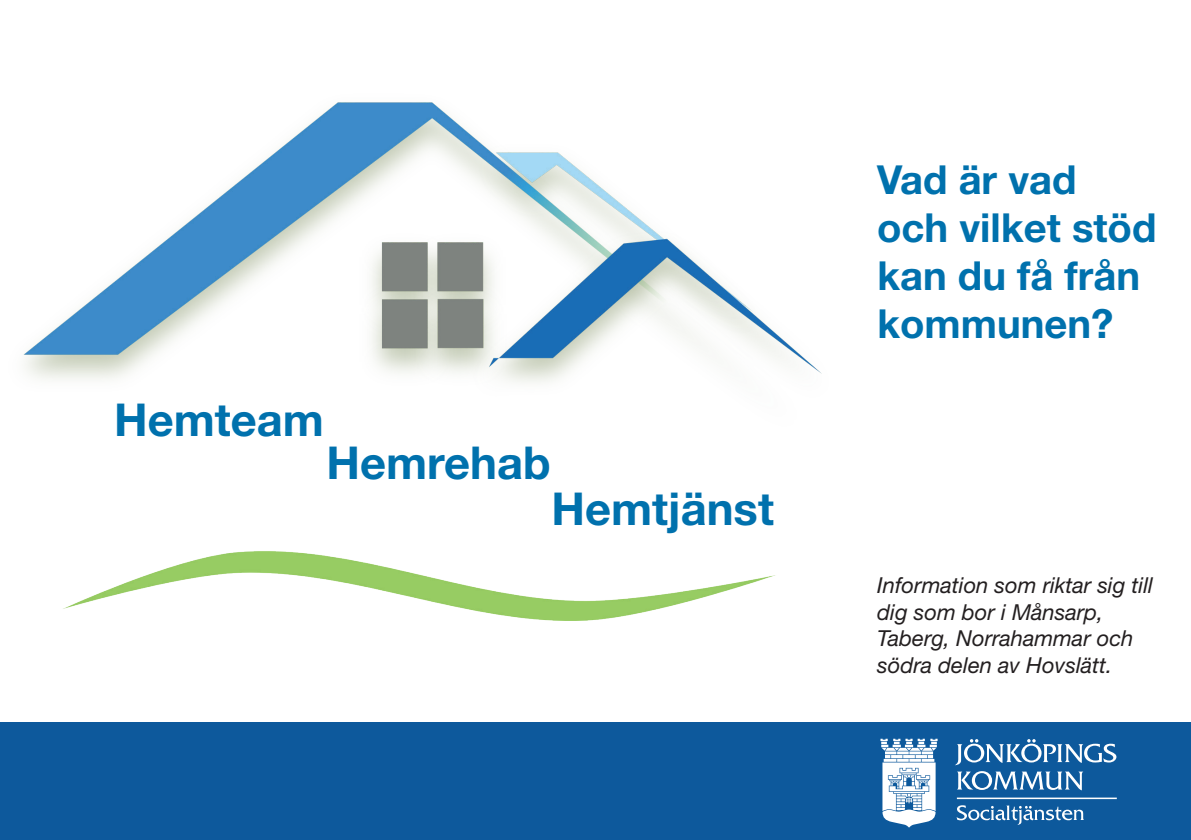
<style>
.page{position:relative;width:1191px;height:840px;background:#fff}
.page>*{position:absolute;margin:0;border:0;box-sizing:border-box;transform-origin:0 0}
.t1{font:700 45.4px "Helvetica Neue";color:#0071ad}
.t2{font:700 40px/48px "Helvetica Neue";color:#0071ad}
.t3{font:italic 22px/26.4px "Helvetica Neue";color:#231f20}
</style>
<div class="page">
<img style="left:23px;top:102px;width:799px;height:518px">
<div style="left:0;top:722px;width:1191px;height:117px;background:#0d599c"></div>
<svg style="left:956px;top:805px;width:128px;height:19px"></svg>
<svg style="left:957px;top:771px;width:126px;height:19px"></svg>
<svg style="left:956px;top:739px;width:160px;height:25px"></svg>
<hr style="left:957px;top:797px;width:159px;height:1px;background:#fff">
<svg style="left:880px;top:738px;width:57px;height:89px"></svg>
<h1 class="t1" style="left:114px;top:392px;width:211px">Hemteam</h1>
<h1 class="t1" style="left:326px;top:434px;width:226px">Hemrehab</h1>
<h1 class="t1" style="left:551px;top:480px;width:224px">Hemtjänst</h1>
<h2 class="t2" style="left:877px;top:155px;width:281px">Vad är vad och vilket stöd kan du få från kommunen?</h2>
<p class="t3" style="left:877px;top:571px;width:277px">Information som riktar sig till dig som bor i Månsarp,<br>Taberg, Norrahammar och södra delen av Hovslätt.</p>
</div>
